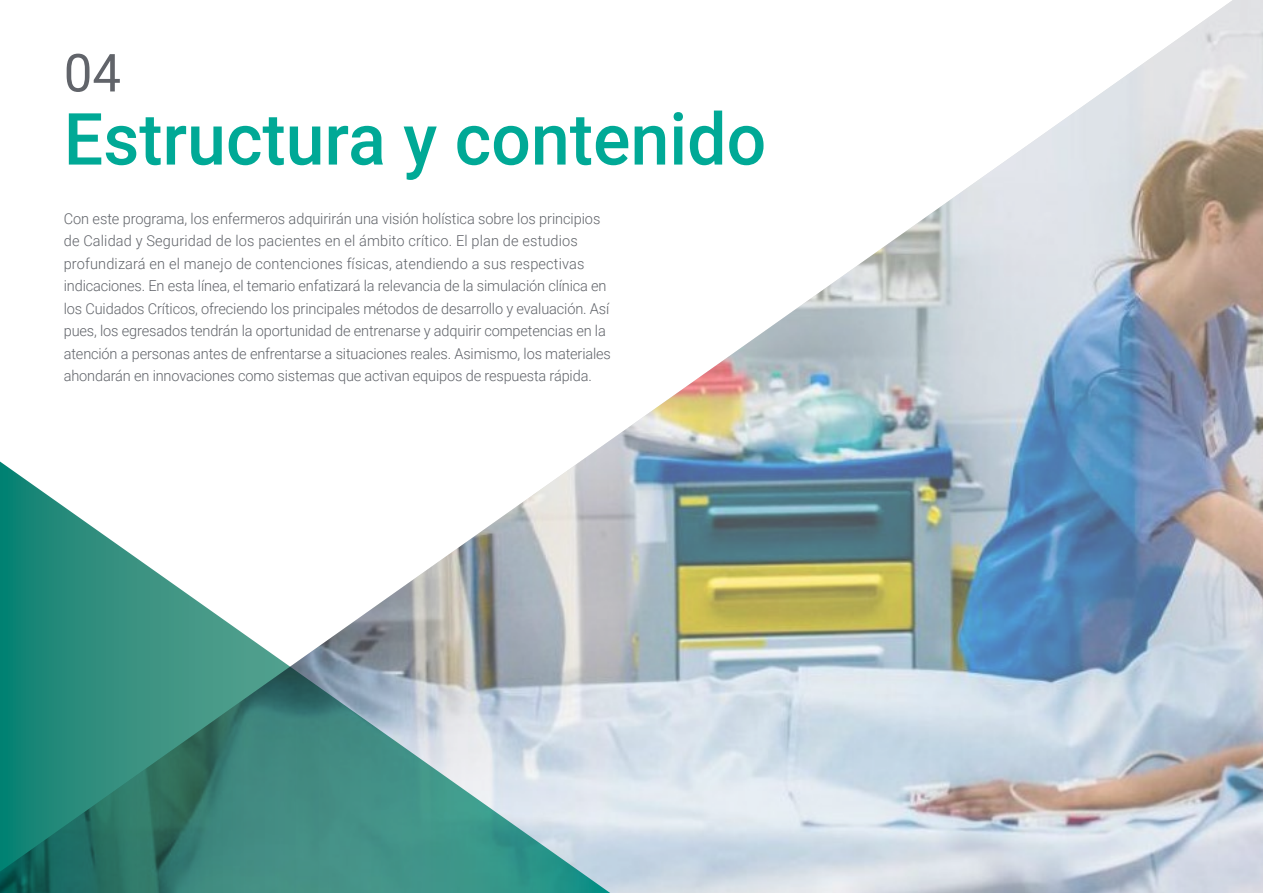
<style>
.page{position:relative;width:1263px;height:893px;background:#fff}
.page>*{position:absolute;margin:0;border:0;box-sizing:border-box;transform-origin:0 0}
.t1{font:500 72px "Roboto";color:#00a996}
.t2{font:52.5px "Roboto";color:#61646a}
.t3{font:300 15px/22.5px "Roboto";letter-spacing:-.01em;color:#61646a}
</style>
<div class="page">
<img style="left:602px;top:0;width:661px;height:893px">
<svg style="left:0;top:446px;width:640px;height:447px"></svg>
<h2 class="t2" style="left:64px;top:36px;width:59px">04</h2>
<h1 class="t1" style="left:64px;top:89px;width:704px">Estructura y contenido</h1>
<p class="t3" style="left:64px;top:207px;width:549px">Con este programa, los enfermeros adquirirán una visión holística sobre los principios de Calidad y Seguridad de los pacientes en el ámbito crítico. El plan de estudios profundizará en el manejo de contenciones físicas, atendiendo a sus respectivas indicaciones. En esta línea, el temario enfatizará la relevancia de la simulación clínica en los Cuidados Críticos, ofreciendo los principales métodos de desarrollo y evaluación. Así pues, los egresados tendrán la oportunidad de entrenarse y adquirir competencias en la atención a personas antes de enfrentarse a situaciones reales. Asimismo, los materiales ahondarán en innovaciones como sistemas que activan equipos de respuesta rápida.</p>
</div>
